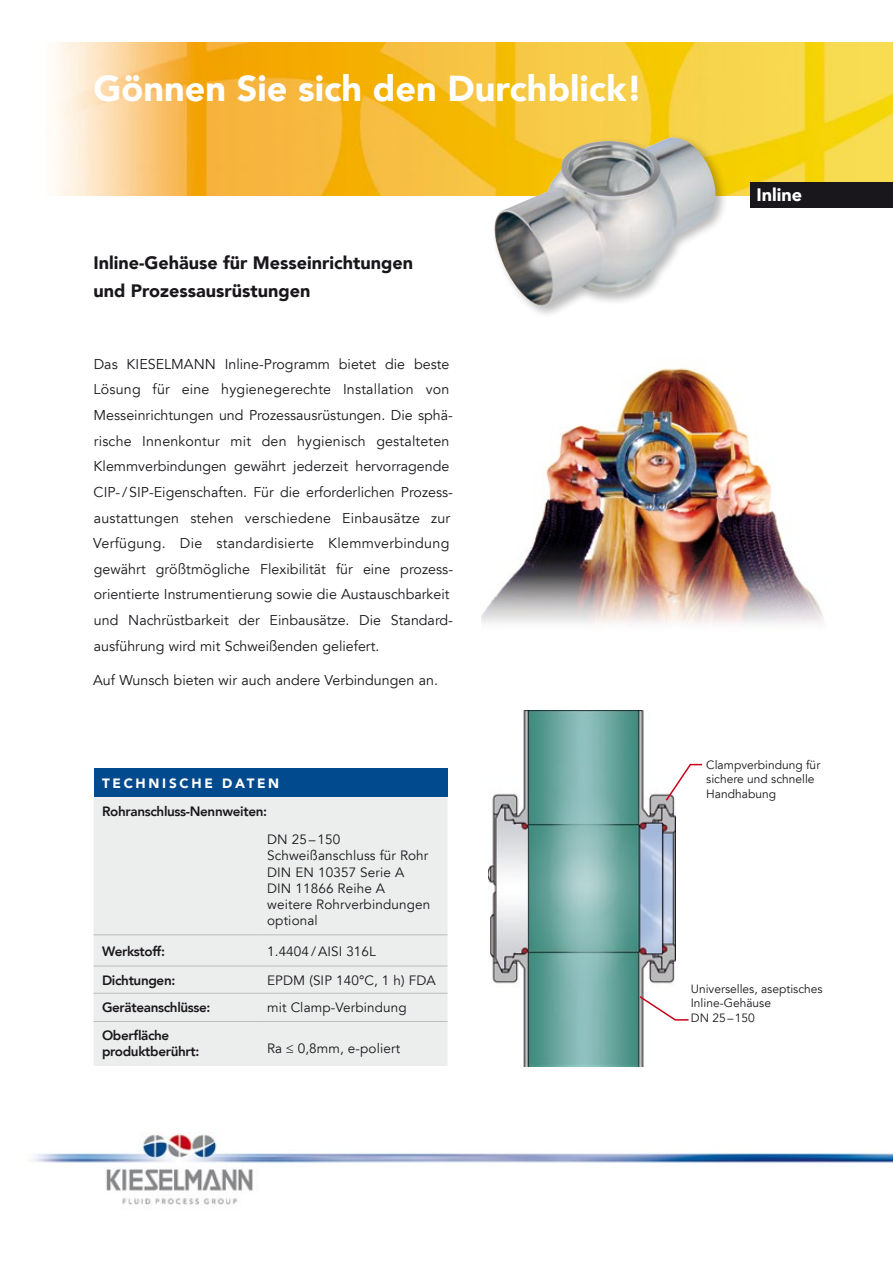
<style>
.page{position:relative;width:893px;height:1263px;background:#fff}
.page>*{position:absolute;margin:0;border:0;box-sizing:border-box;transform-origin:0 0}
.t1{font:900 36px "Avenir LT";color:#fff}
.t2{font:900 18px/28.5px "Avenir LT";color:#1a171c}
.t3{font:900 18px "Avenir LT";color:#fff}
.t4{font:14.25px/25.7px "Avenir LT";color:#1a171c}
.t5{font:13.5px/16.2px "Avenir LT";letter-spacing:.01em;color:#1a171c}
.t6{font:800 13.5px/16.2px "Avenir LT";letter-spacing:-.025em;color:#1a171c}
.t7{font:900 13.5px "Avenir LT";letter-spacing:.2em;color:#fff}
.t8{font:12px/14.4px "Avenir LT";color:#1a171c}
</style>
<div class="page">
<img style="left:482px;top:367px;width:341px;height:257px">
<img style="left:54px;top:43px;width:839px;height:153px">
<img style="left:32px;top:1133px;width:861px;height:73px">
<img style="left:488px;top:711px;width:187px;height:355px">
<div style="left:491px;top:134px;width:237px;height:184px;background:#1a171c;opacity:.3"></div>
<img style="left:493px;top:137px;width:224px;height:169px">
<svg style="left:664px;top:763px;width:39px;height:39px"></svg>
<svg style="left:638px;top:995px;width:51px;height:26px"></svg>
<div style="left:94px;top:769px;width:353px;height:28px;background:#004a8d"></div>
<div style="left:94px;top:797px;width:353px;height:269px;background:#eceded"></div>
<hr style="left:94px;top:966px;width:165px;height:1px;background:#bbbdbe">
<hr style="left:259px;top:966px;width:188px;height:1px;background:#bbbdbe">
<hr style="left:94px;top:993px;width:165px;height:1px;background:#bbbdbe">
<hr style="left:259px;top:993px;width:188px;height:1px;background:#bbbdbe">
<hr style="left:94px;top:1021px;width:165px;height:1px;background:#bbbdbe">
<hr style="left:259px;top:1021px;width:188px;height:1px;background:#bbbdbe">
<hr style="left:94px;top:934px;width:165px;height:1px;background:#bbbdbe">
<hr style="left:259px;top:934px;width:188px;height:1px;background:#bbbdbe">
<div style="left:750px;top:183px;width:143px;height:25px;background:#1a171c"></div>
<h1 class="t1" style="left:94px;top:66px;width:550px">Gönnen Sie sich den Durchblick!</h1>
<p class="t2" style="left:94px;top:248px;width:321px">Inline-Gehäuse für Messeinrichtungen und Prozessausrüstungen</p>
<p class="t4" style="left:93px;top:351px;width:361px;text-indent:100px">NN Inline-Programm bietet die beste Lösung für eine hygienegerechte Installation von M esseinrichtungen und Prozessausrüstungen. Die sphä&shy;rische Innenkontur mit den hygienisch gestalteten Klemmverbindungen gewährt jederzeit hervorragende CIP-/SIP-Eigenschaften. Für die erforderlichen Prozess&shy;austattungen stehen verschiedene Einbausätze zur Verfügung. Die standardisierte Klemmverbindung gewährt größtmögliche Flexibilität für eine prozess&shy;orientierte Instrumentierung sowie die Austauschbarkeit und Nachrüstbarkeit der Einbausätze. Die Standard&shy;ausführung wird mit Schweißenden geliefert.</p>
<p class="t4" style="left:93px;top:668px;width:346px">Auf Wunsch bieten wir auch andere Verbindungen an.</p>
<p class="t4" style="left:94px;top:351px;width:73px">Das KIESELMA</p>
<p class="t7" style="left:102px;top:775px;width:179px">TECHNISCHE DATEN</p>
<p class="t6" style="left:102px;top:803px;width:167px">Rohranschluss-Nennweiten:</p>
<p class="t5" style="left:267px;top:832px;width:165px">DN 25 – 150<br>Schweißanschluss für Rohr<br>DIN EN 10357 Serie A<br>DIN 11866 Reihe A weitere Rohrverbindungen optional</p>
<p class="t6" style="left:102px;top:943px;width:64px">Werkstoff:</p>
<p class="t5" style="left:267px;top:943px;width:109px">1.4404 / AISI 316L</p>
<p class="t6" style="left:102px;top:972px;width:75px">Dichtungen:</p>
<p class="t5" style="left:267px;top:972px;width:170px">EPDM (SIP 140°C, 1 h) FDA</p>
<p class="t6" style="left:102px;top:999px;width:110px">Geräteanschlüsse:</p>
<p class="t5" style="left:267px;top:999px;width:141px">mit Clamp-Verbindung</p>
<p class="t6" style="left:102px;top:1027px;width:99px">Oberfläche produktberührt:</p>
<p class="t5" style="left:267px;top:1040px;width:135px">Ra ≤ 0,8mm, e-poliert</p>
<p class="t3" style="left:756px;top:184px;width:47px">Inline</p>
<p class="t8" style="left:706px;top:758px;width:115px">Clampverbindung für sichere und schnelle<br>Handhabung</p>
<p class="t8" style="left:691px;top:982px;width:133px">Universelles, aseptisches<br>Inline-Gehäuse<br>DN 25 –150</p>
</div>
